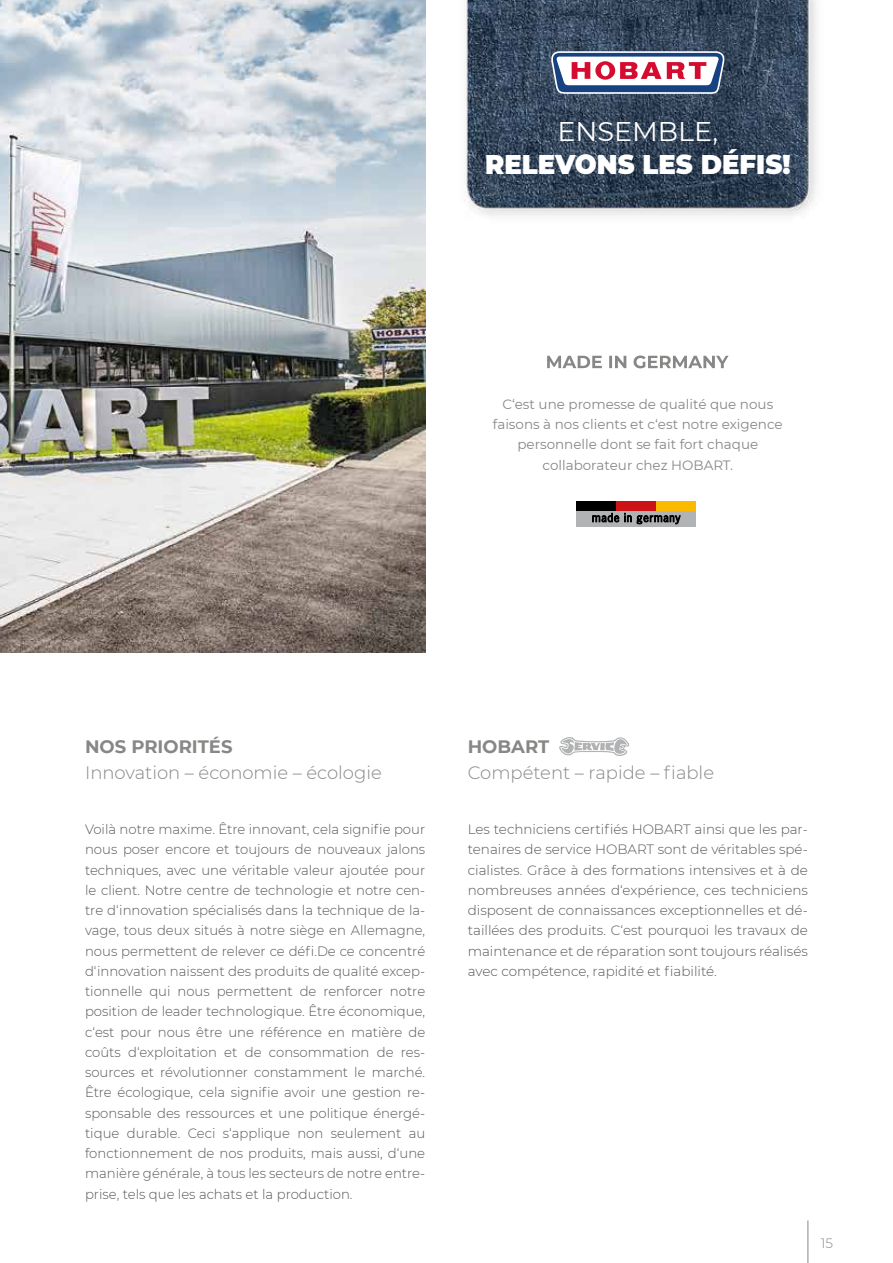
<style>
.page{position:relative;width:893px;height:1263px;background:#fff}
.page>*{position:absolute;margin:0;border:0;box-sizing:border-box;transform-origin:0 0}
.t1{font:900 27px "Montserrat";color:#fff;scale:.96 1}
.t2{font:27px "Montserrat";color:#fff}
.t3{font:300 18px "Montserrat";color:#878786}
.t4{font:700 18px "Montserrat";color:#878786}
.t5{font:300 13.5px/20.2px "Montserrat";color:#565656;text-align:justify}
.t6{font:13.5px/20.2px "Montserrat";color:#878786;text-align:center}
.t7{font:300 13.5px "Montserrat";color:#878786}
</style>
<div class="page">
<hr style="left:807px;top:1220px;width:1px;height:43px;background:#878786">
<svg style="left:559px;top:737px;width:70px;height:19px"></svg>
<div style="left:577px;top:510px;width:119px;height:17px;background:#b1b2b3"></div>
<div style="left:656px;top:501px;width:40px;height:9px;background:#fbba00"></div>
<div style="left:577px;top:501px;width:39px;height:9px;background:#000"></div>
<div style="left:616px;top:501px;width:40px;height:9px;background:#cd1316"></div>
<svg style="left:592px;top:513px;width:88px;height:11px"></svg>
<img style="left:0;top:238px;width:425px;height:414px">
<img style="left:0;top:0;width:816px;height:238px">
<svg style="left:551px;top:51px;width:173px;height:43px"></svg>
<svg style="left:547px;top:355px;width:182px;height:13px"></svg>
<h1 class="t2" style="left:557px;top:112px;width:162px">ENSEMBLE,</h1>
<h1 class="t1" style="left:485px;top:144px;width:320px">RELEVONS LES DÉFIS!</h1>
<p class="t6" style="left:493px;top:393px;width:291px">C‘est une promesse de qualité que nous faisons à nos clients et c‘est notre exigence personnelle dont se fait fort chaque collaborateur chez HOBART.</p>
<h2 class="t4" style="left:85px;top:734px;width:149px">NOS PRIORITÉS</h2>
<h2 class="t3" style="left:85px;top:760px;width:298px">Innovation – économie – écologie</h2>
<p class="t5" style="left:85px;top:819px;width:342px">Voilà notre maxime. Être innovant, cela signifie pour nous poser encore et toujours de nouveaux jalons techniques, avec une véritable valeur ajoutée pour le client. Notre centre de technologie et notre cen&shy;tre d‘innovation spécialisés dans la technique de la&shy;vage, tous deux situés à notre siège en Allemagne, nous permettent de relever ce défi.De ce concentré d‘innovation naissent des produits de qualité excep&shy;tionnelle qui nous permettent de renforcer notre position de leader technologique. Être économique, c‘est pour nous être une référence en matière de coûts d‘exploitation et de consommation de res&shy;sources et révolutionner constamment le marché.<br>Être écologique, cela signifie avoir une gestion re&shy;sponsable des ressources et une politique énergé&shy;tique durable. Ceci s‘applique non seulement au fonctionnement de nos produits, mais aussi, d‘une manière générale, à tous les secteurs de notre entre&shy;prise, tels que les achats et la production.</p>
<h2 class="t4" style="left:468px;top:734px;width:83px">HOBART</h2>
<h2 class="t3" style="left:468px;top:760px;width:248px">Compétent – rapide – fiable</h2>
<p class="t5" style="left:468px;top:819px;width:342px">Les techniciens certifiés HOBART ainsi que les par&shy;tenaires de service HOBART sont de véritables spé&shy;cialistes. Grâce à des formations intensives et à de nombreuses années d‘expérience, ces techniciens disposent de connaissances exceptionnelles et dé&shy;taillées des produits. C‘est pourquoi les travaux de maintenance et de réparation sont toujours réalisés avec compétence, rapidité et fiabilité.</p>
<p class="t7" style="left:821px;top:1234px;width:14px">15</p>
</div>
